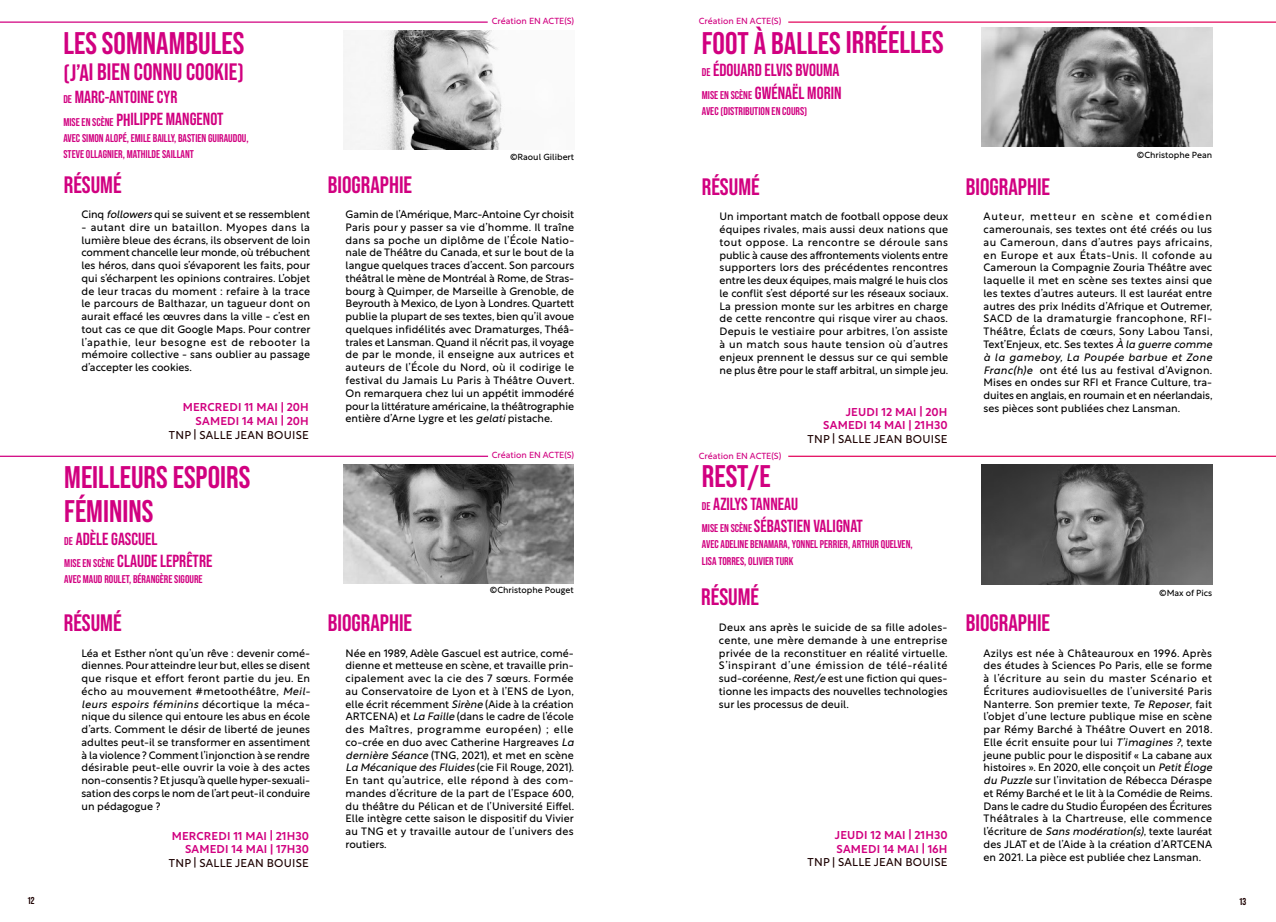
<style>
.page{position:relative;width:1276px;height:922px;background:#fff}
.page>*{position:absolute;margin:0;border:0;box-sizing:border-box;transform-origin:0 0}
.t1{font:700 31.25px/33.8px "Bebas Neue Pro";color:#d10080}
.t2{font:700 23.75px "Bebas Neue Pro";color:#d10080}
.t3{font:700 17.5px/22.5px "Bebas Neue Pro";color:#d10080}
.t4{font:700 11.25px/16.2px "Bebas Neue Pro";color:#d10080}
.t5{font:500 11.25px/13.8px "Rustica";letter-spacing:.02em;color:#d10080;text-align:right}
.t6{font:11.25px "Rustica";letter-spacing:.02em;color:#1c0100}
.t7{font:10.62px/12.8px "Rustica";color:#000;text-align:justify}
.t8{font:700 10px "Bebas Neue Pro";color:#1c0100}
.t9{font:8.75px "Rustica";color:#d10080}
.t10{font:8.75px "Rustica";color:#000}
.s1{font-size:11.25px}
.s2{font-style:italic}
</style>
<div class="page">
<img style="left:343px;top:30px;width:159px;height:120px">
<img style="left:344px;top:464px;width:230px;height:119px">
<img style="left:981px;top:27px;width:231px;height:120px">
<img style="left:981px;top:464px;width:231px;height:120px">
<hr style="left:788px;top:21px;width:488px;height:2px;background:#e3085c">
<hr style="left:0;top:455px;width:488px;height:2px;background:#d10080">
<hr style="left:788px;top:455px;width:488px;height:2px;background:#e3085c">
<hr style="left:0;top:21px;width:488px;height:2px;background:#d10080">
<h1 class="t1" style="left:63px;top:26px;width:182px">LES SOMNAMBULES</h1>
<h2 class="t2" style="left:63px;top:59px;width:182px">(J’AI BIEN CONNU COOKIE)</h2>
<h3 class="t3" style="left:63px;top:85px;width:162px"><span class="s1">DE</span> MARC-ANTOINE CYR<br><span class="s1">MISE EN SCÈNE</span> PHILIPPE MANGENOT</h3>
<p class="t4" style="left:63px;top:129px;width:187px">AVEC SIMON ALOPÉ, EMILE BAILLY, BASTIEN GUIRAUDOU,<br>STEVE OLLAGNIER, MATHILDE SAILLANT</p>
<h2 class="t2" style="left:64px;top:171px;width:59px">RÉSUMÉ</h2>
<p class="t7" style="left:81px;top:207px;width:230px">Cinq <span class="s2">followers</span> qui se suivent et se ressemblent</p>
<p class="t7" style="left:81px;top:219px;width:230px">- autant dire un bataillon. Myopes dans la lumière bleue des écrans, ils observent de loin comment chancelle leur monde, où trébuchent les héros, dans quoi s’évaporent les faits, pour qui s’écharpent les opinions contraires. L’objet de leur tracas du moment : refaire à la trace le parcours de Balthazar, un tagueur dont on aurait effacé les œuvres dans la ville - c’est en tout cas ce que dit Google Maps. Pour contrer l’apathie, leur besogne est de rebooter la mémoire collective - sans oublier au passage d’accepter les cookies.</p>
<p class="t5" style="left:183px;top:399px;width:128px">MERCREDI 11 MAI | 20H<br>SAMEDI 14 MAI | 20H</p>
<p class="t6" style="left:169px;top:425px;width:141px">TNP | SALLE JEAN BOUISE</p>
<h1 class="t1" style="left:64px;top:460px;width:188px">MEILLEURS ESPOIRS<br>FÉMININS</h1>
<h3 class="t3" style="left:64px;top:527px;width:150px"><span class="s1">DE</span> ADÈLE GASCUEL<br><span class="s1">MISE EN SCÈNE</span> CLAUDE LEPRÊTRE</h3>
<p class="t4" style="left:64px;top:571px;width:140px">AVEC MAUD ROULET, BÉRANGÈRE SIGOURE</p>
<h2 class="t2" style="left:64px;top:609px;width:59px">RÉSUMÉ</h2>
<p class="t7" style="left:81px;top:645px;width:230px">Léa et Esther n’ont qu’un rêve : devenir comé&shy;diennes. Pour atteindre leur but, elles se disent que risque et effort feront partie du jeu. En écho au mouvement #metoothéâtre, <span class="s2">Meil&shy;leurs espoirs féminins</span> décortique la méca&shy;nique du silence qui entoure les abus en école d’arts. Comment le désir de liberté de jeunes adultes peut-il se transformer en assentiment à la violence ? Comment l’injonction à se rendre désirable peut-elle ouvrir la voie à des actes non-consentis ? Et jusqu’à quelle hyper-sexuali&shy;sation des corps le nom de l’art peut-il conduire un pédagogue ?</p>
<p class="t5" style="left:172px;top:827px;width:139px">MERCREDI 11 MAI | 21H30<br>SAMEDI 14 MAI | 17H30</p>
<p class="t6" style="left:169px;top:853px;width:141px">TNP | SALLE JEAN BOUISE</p>
<p class="t9" style="left:492px;top:13px;width:84px">Création EN ACTE(S)</p>
<p class="t10" style="left:510px;top:149px;width:66px">©Raoul Gilibert</p>
<h2 class="t2" style="left:328px;top:171px;width:86px">BIOGRAPHIE</h2>
<p class="t7" style="left:346px;top:207px;width:230px">Gamin de l’Amérique, Marc-Antoine Cyr choisit Paris pour y passer sa vie d’homme. Il traîne dans sa poche un diplôme de l’École Natio&shy;nale de Théâtre du Canada, et sur le bout de la langue quelques traces d’accent. Son parcours théâtral le mène de Montréal à Rome, de Stras&shy;bourg à Quimper, de Marseille à Grenoble, de Beyrouth à Mexico, de Lyon à Londres. Quartett publie la plupart de ses textes, bien qu’il avoue quelques infidélités avec Dramaturges, Théâ&shy;trales et Lansman. Quand il n’écrit pas, il voyage de par le monde, il enseigne aux autrices et auteurs de l’École du Nord, où il codirige le festival du Jamais Lu Paris à Théâtre Ouvert.<br>On remarquera chez lui un appétit immodéré pour la littérature américaine, la théâtrographie entière d’Arne Lygre et les <span class="s2">gelati</span> pistache.</p>
<p class="t9" style="left:492px;top:447px;width:84px">Création EN ACTE(S)</p>
<p class="t10" style="left:490px;top:582px;width:85px">©Christophe Pouget</p>
<h2 class="t2" style="left:328px;top:609px;width:86px">BIOGRAPHIE</h2>
<p class="t7" style="left:345px;top:645px;width:230px">Née en 1989, Adèle Gascuel est autrice, comé&shy;dienne et metteuse en scène, et travaille prin&shy;cipalement avec la cie des 7 sœurs. Formée au Conservatoire de Lyon et à l’ENS de Lyon, elle écrit récemment <span class="s2">Sirène</span> (Aide à la création ARTCENA) et <span class="s2">La Faille</span> (dans le cadre de l’école des Maîtres, programme européen) ; elle co-crée en duo avec Catherine Hargreaves <span class="s2">La dernière Séance</span> (TNG, 2021), et met en scène <span class="s2">La Mécanique des Fluides</span> (cie Fil Rouge, 2021).<br>En tant qu’autrice, elle répond à des com&shy;mandes d’écriture de la part de l’Espace 600, du théâtre du Pélican et de l’Université Eiffel.<br>Elle intègre cette saison le dispositif du Vivier au TNG et y travaille autour de l’univers des routiers.</p>
<p class="t9" style="left:699px;top:13px;width:84px">Création EN ACTE(S)</p>
<h1 class="t1" style="left:702px;top:25px;width:243px">FOOT À BALLES IRRÉELLES</h1>
<h3 class="t3" style="left:702px;top:58px;width:141px"><span class="s1">DE</span> ÉDOUARD ELVIS BVOUMA<br><span class="s1">MISE EN SCÈNE</span> GWÉNAËL MORIN</h3>
<p class="t4" style="left:702px;top:103px;width:107px">AVEC (DISTRIBUTION EN COURS)</p>
<h2 class="t2" style="left:702px;top:173px;width:59px">RÉSUMÉ</h2>
<p class="t7" style="left:719px;top:209px;width:230px">Un important match de football oppose deux équipes rivales, mais aussi deux nations que tout oppose. La rencontre se déroule sans public à cause des affrontements violents entre supporters lors des précédentes rencontres entre les deux équipes, mais malgré le huis clos le conflit s’est déporté sur les réseaux sociaux.<br>La pression monte sur les arbitres en charge de cette rencontre qui risque virer au chaos.<br>Depuis le vestiaire pour arbitres, l’on assiste à un match sous haute tension où d’autres enjeux prennent le dessus sur ce qui semble ne plus être pour le staff arbitral, un simple jeu.</p>
<p class="t9" style="left:699px;top:448px;width:84px">Création EN ACTE(S)</p>
<p class="t5" style="left:823px;top:403px;width:126px">JEUDI 12 MAI | 20H<br>SAMEDI 14 MAI | 21H30</p>
<p class="t6" style="left:807px;top:429px;width:141px">TNP | SALLE JEAN BOUISE</p>
<h1 class="t1" style="left:702px;top:459px;width:70px">REST/E</h1>
<h3 class="t3" style="left:702px;top:492px;width:163px"><span class="s1">DE</span> AZILYS TANNEAU<br><span class="s1">MISE EN SCÈNE</span> SÉBASTIEN VALIGNAT</h3>
<p class="t4" style="left:702px;top:536px;width:212px">AVEC ADELINE BENAMARA, YONNEL PERRIER, ARTHUR QUELVEN,<br>LISA TORRES, OLIVIER TURK</p>
<h2 class="t2" style="left:701px;top:583px;width:59px">RÉSUMÉ</h2>
<p class="t7" style="left:719px;top:619px;width:230px">Deux ans après le suicide de sa fille adoles&shy;cente, une mère demande à une entreprise privée de la reconstituer en réalité virtuelle.<br>S’inspirant d’une émission de télé-réalité sud-coréenne, <span class="s2">Rest/e</span> est une fiction qui ques&shy;tionne les impacts des nouvelles technologies sur les processus de deuil.</p>
<p class="t5" style="left:835px;top:826px;width:114px;text-align:left">JEUDI 12 MAI | 21H30<br>SAMEDI 14 MAI | 16H</p>
<p class="t6" style="left:807px;top:852px;width:141px">TNP | SALLE JEAN BOUISE</p>
<p class="t10" style="left:1137px;top:147px;width:77px">©Christophe Pean</p>
<h2 class="t2" style="left:966px;top:173px;width:86px">BIOGRAPHIE</h2>
<p class="t7" style="left:983px;top:209px;width:230px">Auteur, metteur en scène et comédien camerounais, ses textes ont été créés ou lus au Cameroun, dans d’autres pays africains, en Europe et aux États-Unis. Il cofonde au Cameroun la Compagnie Zouria Théâtre avec laquelle il met en scène ses textes ainsi que les textes d’autres auteurs. Il est lauréat entre autres des prix Inédits d’Afrique et Outremer, SACD de la dramaturgie francophone, RFI-Théâtre, Éclats de cœurs, Sony Labou Tansi, Text’Enjeux, etc. Ses textes <span class="s2">À la guerre comme à la gameboy, La Poupée barbue et Zone Franc(h)e</span> ont été lus au festival d’Avignon.<br>Mises en ondes sur RFI et France Culture, tra&shy;duites en anglais, en roumain et en néerlandais, ses pièces sont publiées chez Lansman.</p>
<p class="t10" style="left:1159px;top:584px;width:54px">©Max of Pics</p>
<h2 class="t2" style="left:966px;top:609px;width:86px">BIOGRAPHIE</h2>
<p class="t7" style="left:983px;top:645px;width:230px">Azilys est née à Châteauroux en 1996. Après des études à Sciences Po Paris, elle se forme à l’écriture au sein du master Scénario et Écritures audiovisuelles de l’université Paris Nanterre. Son premier texte, <span class="s2">Te Reposer</span>, fait l’objet d’une lecture publique mise en scène par Rémy Barché à Théâtre Ouvert en 2018.<br>Elle écrit ensuite pour lui <span class="s2">T’imagines ?</span>, texte jeune public pour le dispositif « La cabane aux histoires ». En 2020, elle conçoit un <span class="s2">Petit Éloge du Puzzle</span> sur l’invitation de Rébecca Déraspe et Rémy Barché et le lit à la Comédie de Reims.<br>Dans le cadre du Studio Éuropéen des Écritures Théâtrales à la Chartreuse, elle commence l’écriture de <span class="s2">Sans modération(s)</span>, texte lauréat des JLAT et de l’Aide à la création d’ARTCENA en 2021. La pièce est publiée chez Lansman.</p>
<p class="t8" style="left:28px;top:894px;width:8px">12</p>
<p class="t8" style="left:1239px;top:895px;width:8px">13</p>
</div>
